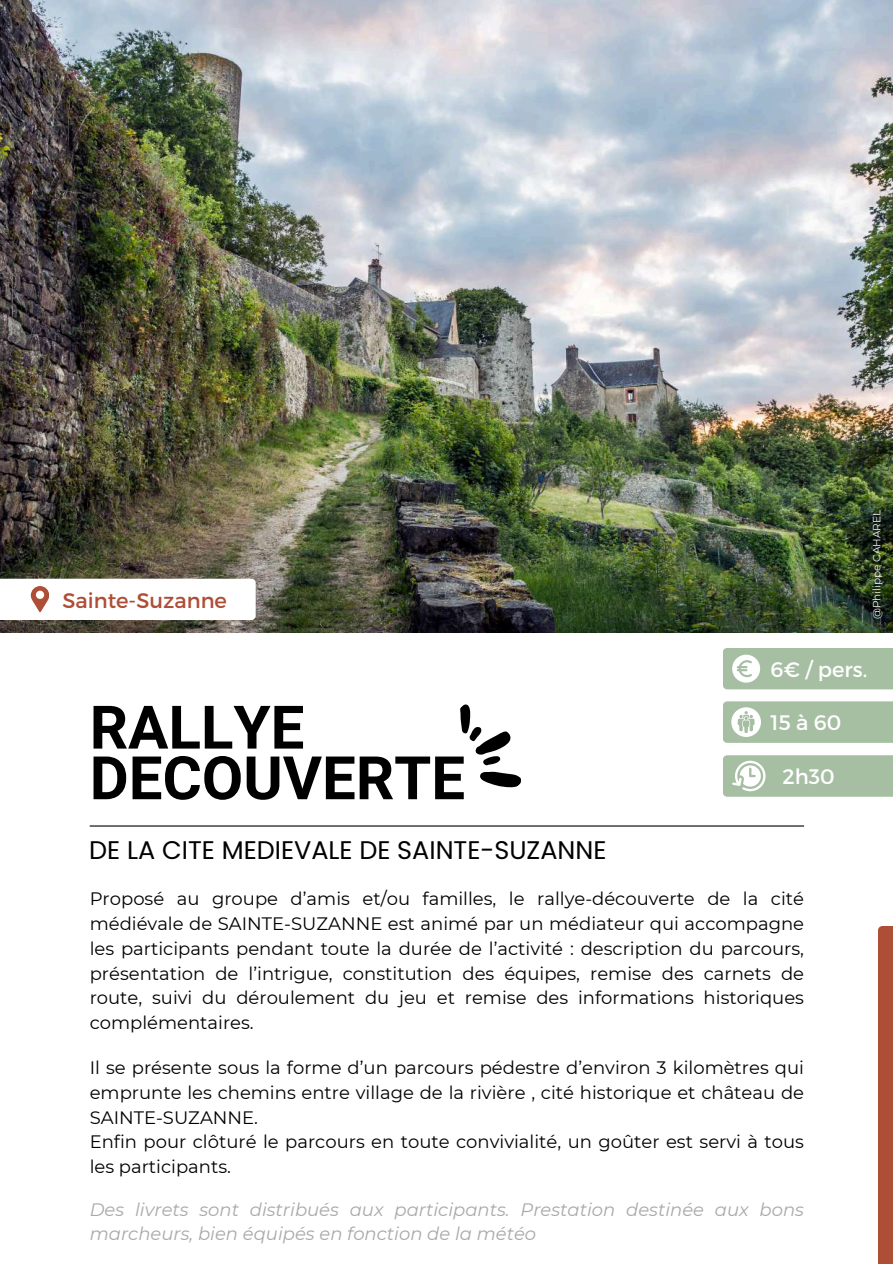
<style>
.page{position:relative;width:893px;height:1264px;background:#fff}
.page>*{position:absolute;margin:0;border:0;box-sizing:border-box;transform-origin:0 0}
.t1{font:700 60px/50.7px "Roboto";color:#000}
.t2{font:25.5px "Poppins";color:#000}
.t3{font:21px "Montserrat";color:#fff}
.t4{font:21px "Montserrat";color:#ae4e36}
.t5{font:18px/24.8px "Montserrat";color:#000;text-align:justify}
.t6{font:italic 18px/24.8px "Montserrat";color:#aaa8aa}
.t7{font:10.5px "Montserrat";color:#f4f3f3}
</style>
<div class="page">
<img style="left:0;top:0;width:892px;height:632px">
<hr style="left:90px;top:825px;width:713px;height:1px;background:#000">
<div style="left:877px;top:926px;width:15px;height:337px;background:#ae4e36"></div>
<svg style="left:460px;top:704px;width:61px;height:84px"></svg>
<svg style="left:0;top:578px;width:255px;height:42px"></svg>
<svg style="left:723px;top:648px;width:169px;height:41px;background:#acc3a9"></svg>
<svg style="left:723px;top:755px;width:169px;height:41px;background:#adc4aa"></svg>
<svg style="left:723px;top:701px;width:169px;height:42px;background:#adc4aa"></svg>
<p class="t4" style="left:62px;top:587px;width:166px">Sainte-Suzanne</p>
<p class="t7" style="left:870px;top:619px;width:111px;rotate:-90deg">@Philippe CAHAREL</p>
<p class="t3" style="left:770px;top:656px;width:98px">6€ / pers.</p>
<h1 class="t1" style="left:90px;top:702px;width:376px">RALLYE<br>DECOUVERTE</h1>
<p class="t3" style="left:770px;top:709px;width:72px">15 à 60</p>
<p class="t3" style="left:782px;top:762px;width:54px">2h30</p>
<h2 class="t2" style="left:89px;top:832px;width:518px">DE LA CITE MEDIEVALE DE SAINTE-SUZANNE</h2>
<p class="t5" style="left:90px;top:886px;width:715px">Proposé au groupe d’amis et/ou familles, le rallye-découverte de la cité médiévale de SAINTE-SUZANNE est animé par un médiateur qui accompagne les participants pendant toute la durée de l’activité : description du parcours, présentation de l’intrigue, constitution des équipes, remise des carnets de route, suivi du déroulement du jeu et remise des informations historiques complémentaires.</p>
<p class="t5" style="left:90px;top:1055px;width:715px;text-align:left">Il se présente sous la forme d’un parcours pédestre d’environ 3 kilomètres qui emprunte les chemins entre village de la rivière , cité historique et château de SAINTE-SUZANNE.<br>Enfin pour clôturé le parcours en toute convivialité, un goûter est servi à tous les participants.</p>
<p class="t6" style="left:90px;top:1196px;width:715px">Des livrets sont distribués aux participants. Prestation destinée aux bons marcheurs, bien équipés en fonction de la météo</p>
</div>
